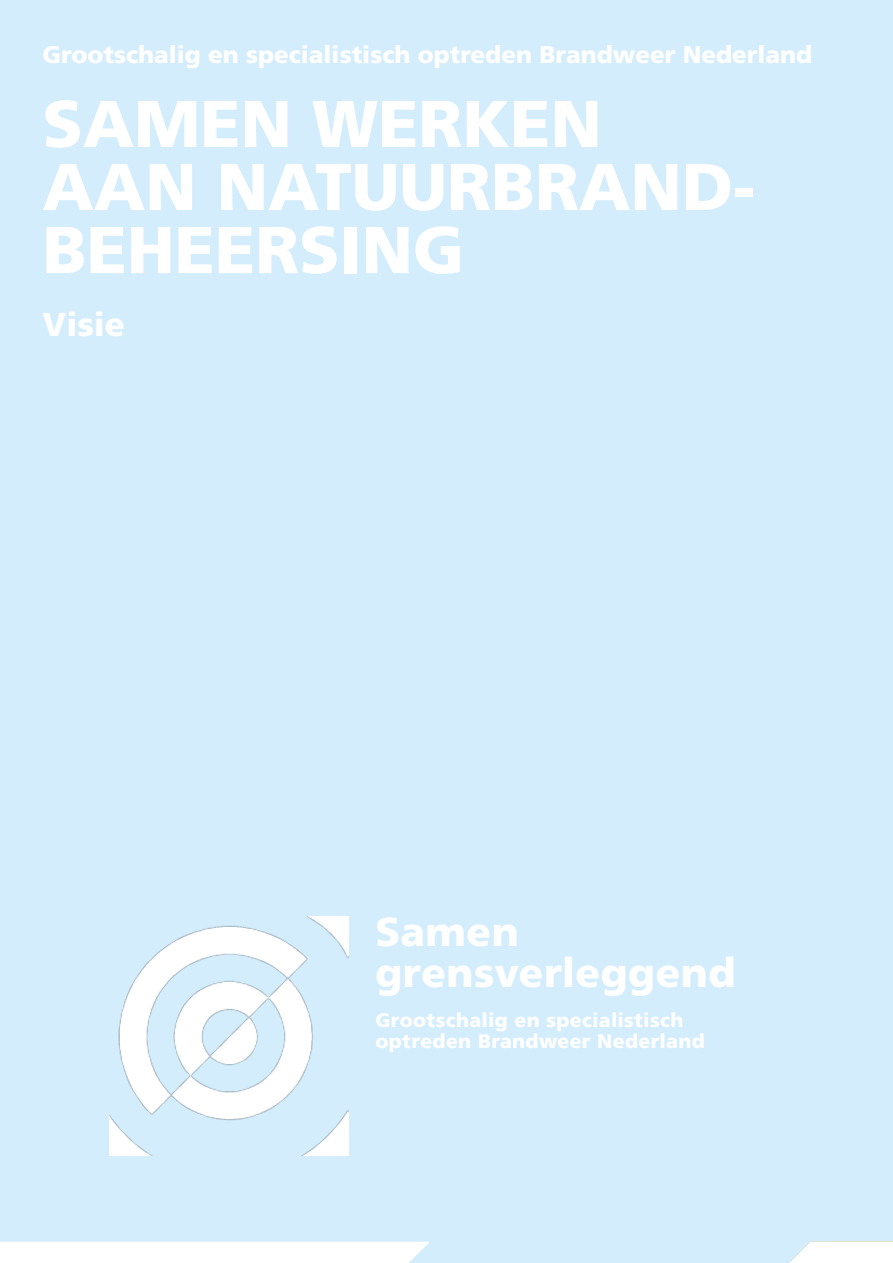
<style>
.page{position:relative;width:893px;height:1263px;background:#d4edfc}
.page>*{position:absolute;margin:0;border:0;box-sizing:border-box;transform-origin:0 0}
.t1{font:900 66px/63px "Frutiger LT Std";color:#fff}
.t2{font:900 40.5px/40.5px "Frutiger LT Std";letter-spacing:.01em;color:#fff}
.t3{font:900 33px "Frutiger LT Std";color:#fff}
.t4{font:900 24px "Frutiger LT Std";color:#fff}
.t5{font:900 19.5px/21px "Frutiger LT Std";letter-spacing:.015em;color:#fff}
</style>
<div class="page">
<div style="left:0;top:1242px;width:429px;height:21px;background:#fff"></div>
<img style="left:109px;top:916px;width:240px;height:239px">
<svg style="left:789px;top:1242px;width:104px;height:21px;background:#fafcfe"></svg>
<p class="t4" style="left:43px;top:40px;width:771px">Grootschalig en specialistisch optreden Brandweer Nederland</p>
<h1 class="t1" style="left:43px;top:92px;width:714px">SAMEN WERKEN<br>AAN NATUURBRAND-<br>BEHEERSING</h1>
<h3 class="t3" style="left:43px;top:305px;width:84px">Visie</h3>
<h2 class="t2" style="left:375px;top:912px;width:362px">Samen grensverleggend</h2>
<p class="t5" style="left:375px;top:1010px;width:331px">Grootschalig en specialistisch optreden Brandweer Nederland</p>
</div>
